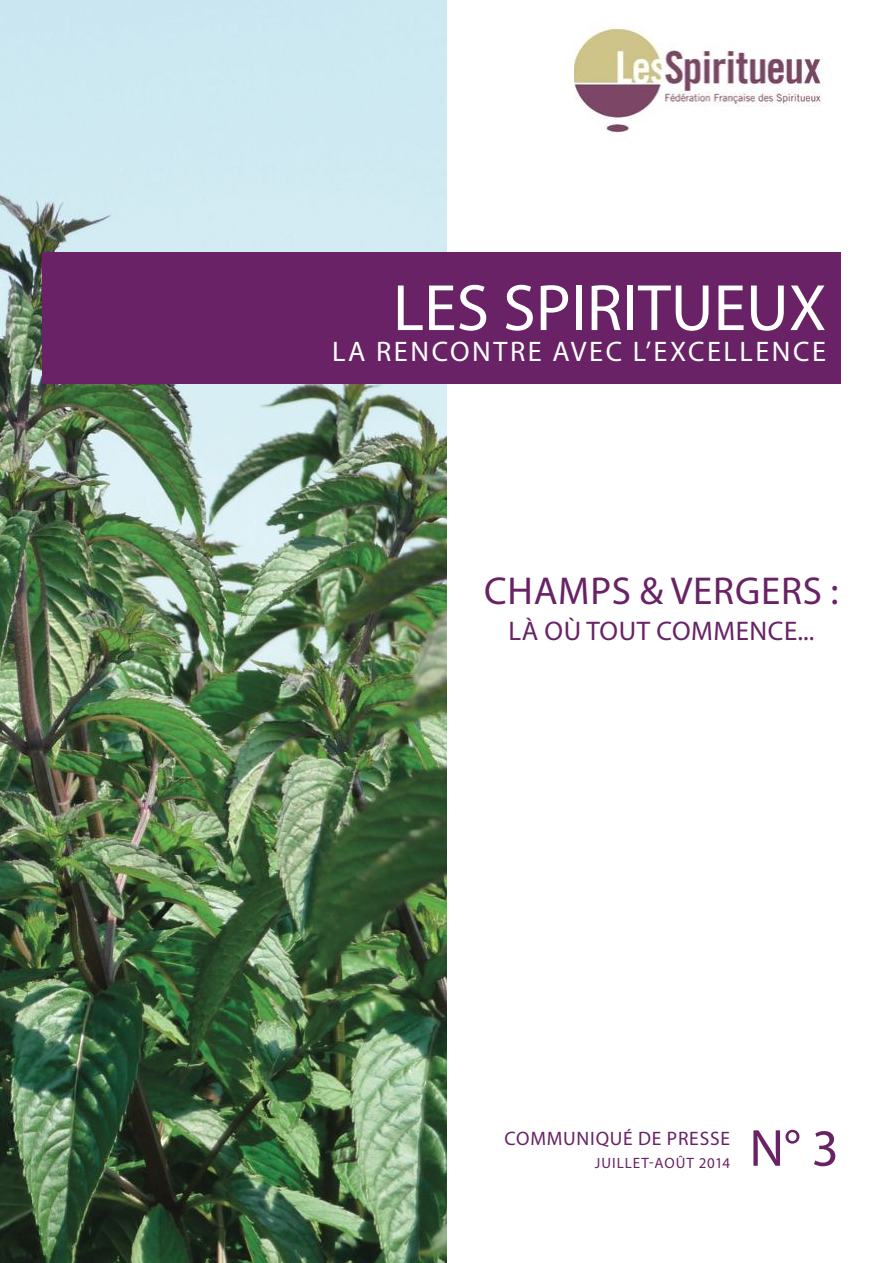
<style>
.page{position:relative;width:893px;height:1263px;background:#fff}
.page>*{position:absolute;margin:0;border:0;box-sizing:border-box;transform-origin:0 0}
.t1{font:66px "Myriad Pro";color:#fff}
.t2{font:52.5px "Myriad Pro";color:#682265}
.t3{font:39px "Myriad Pro";letter-spacing:.02em;color:#682265}
.t4{font:28.35px "Myriad Pro";letter-spacing:.09em;color:#fff}
.t5{font:27px "Myriad Pro";letter-spacing:.02em;color:#682265}
.t6{font:19.5px "Myriad Pro";letter-spacing:.04em;color:#682265}
.t7{font:15px "Myriad Pro";letter-spacing:.065em;color:#682265}
</style>
<div class="page">
<img style="left:0;top:0;width:446px;height:1263px">
<img style="left:575px;top:28px;width:247px;height:107px">
<div style="left:43px;top:252px;width:798px;height:132px;background:#682265"></div>
<h1 class="t1" style="left:393px;top:267px;width:143px">LES SPIRITUEU</h1>
<h1 class="t1" style="left:789px;top:267px;width:39px">X</h1>
<p class="t4" style="left:332px;top:334px;width:339px">LA RENCONTRE AVEC L’EXC</p>
<p class="t4" style="left:707px;top:334px;width:121px">ELLENCE</p>
<h3 class="t3" style="left:484px;top:567px;width:356px">CHAMPS &amp; VERGERS :</h3>
<p class="t5" style="left:508px;top:615px;width:307px">LÀ OÙ TOUT COMMENCE...</p>
<p class="t6" style="left:504px;top:1127px;width:227px">COMMUNIQUÉ DE PRESSE</p>
<p class="t7" style="left:595px;top:1153px;width:137px">JU ILLET-AOÛT 2014</p>
<h2 class="t2" style="left:749px;top:1116px;width:91px">N° 3</h2>
</div>
